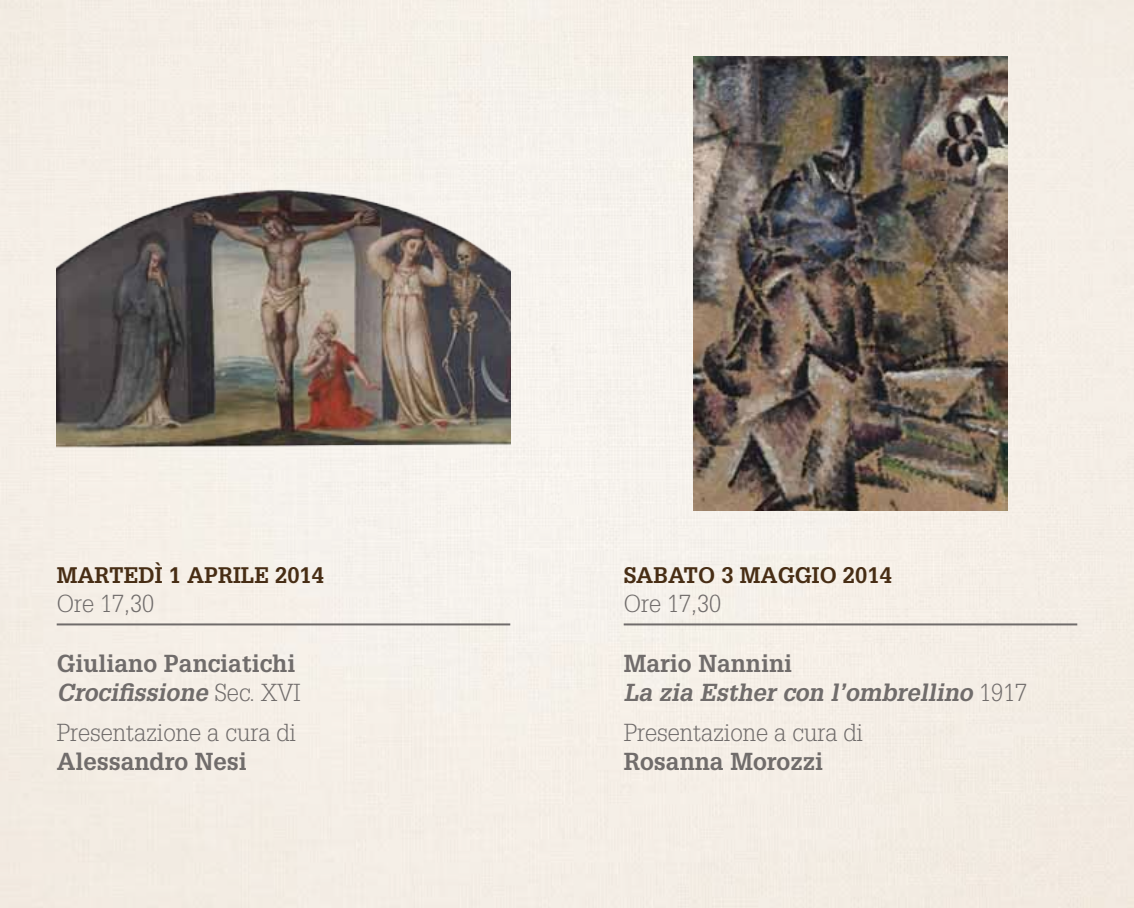
<style>
.page{position:relative;width:1134px;height:908px;background:#fff}
.page>*{position:absolute;margin:0;border:0;box-sizing:border-box;transform-origin:0 0}
.t1{font:700 24px/28.8px "Glypha LT Std";color:#706c6b}
.t2{font:300 24px "Glypha LT Std";color:#706c6b}
.t3{font:italic 700 24px/28.8px "Glypha LT Std";color:#706c6b}
.t4{font:700 22px "Glypha LT Std";color:#472d14}
.s1{font-style:italic}
.s2{font-weight:300}
.s3{font-style:normal}
.s4{font-weight:300;font-style:normal}
</style>
<div class="page">
<div style="left:0;top:0;width:1134px;height:907px;background:#f5efe7"></div>
<img style="left:694px;top:57px;width:313px;height:453px">
<hr style="left:57px;top:623px;width:453px;height:2px;background:#706c6b">
<hr style="left:624px;top:623px;width:453px;height:2px;background:#706c6b">
<img style="left:57px;top:102px;width:453px;height:408px">
<p class="t4" style="left:57px;top:561px;width:269px">Martedì 1 APRILE 2014</p>
<p class="t2" style="left:57px;top:589px;width:99px">Ore 17,30</p>
<p class="t1" style="left:57px;top:648px;width:246px">Giuliano Panciatichi<br><span class="s1">Crocifissione</span> <span class="s2">Sec. XVI</span></p>
<p class="t2" style="left:57px;top:718px;width:241px">Presentazione a cura di</p>
<p class="t1" style="left:57px;top:746px;width:192px">Alessandro Nesi</p>
<p class="t4" style="left:624px;top:561px;width:155px">SABATO 3 Magg</p>
<p class="t4" style="left:812px;top:561px;width:81px">IO 2014</p>
<p class="t2" style="left:624px;top:589px;width:99px">Ore 17,30</p>
<p class="t3" style="left:624px;top:649px;width:405px"><span class="s3">Mario Nannini<br></span>La zia Esther con l’ombrellino <span class="s4">1917</span></p>
<p class="t2" style="left:624px;top:718px;width:241px">Presentazione a cura di</p>
<p class="t1" style="left:624px;top:746px;width:201px">Rosanna Morozzi</p>
</div>
